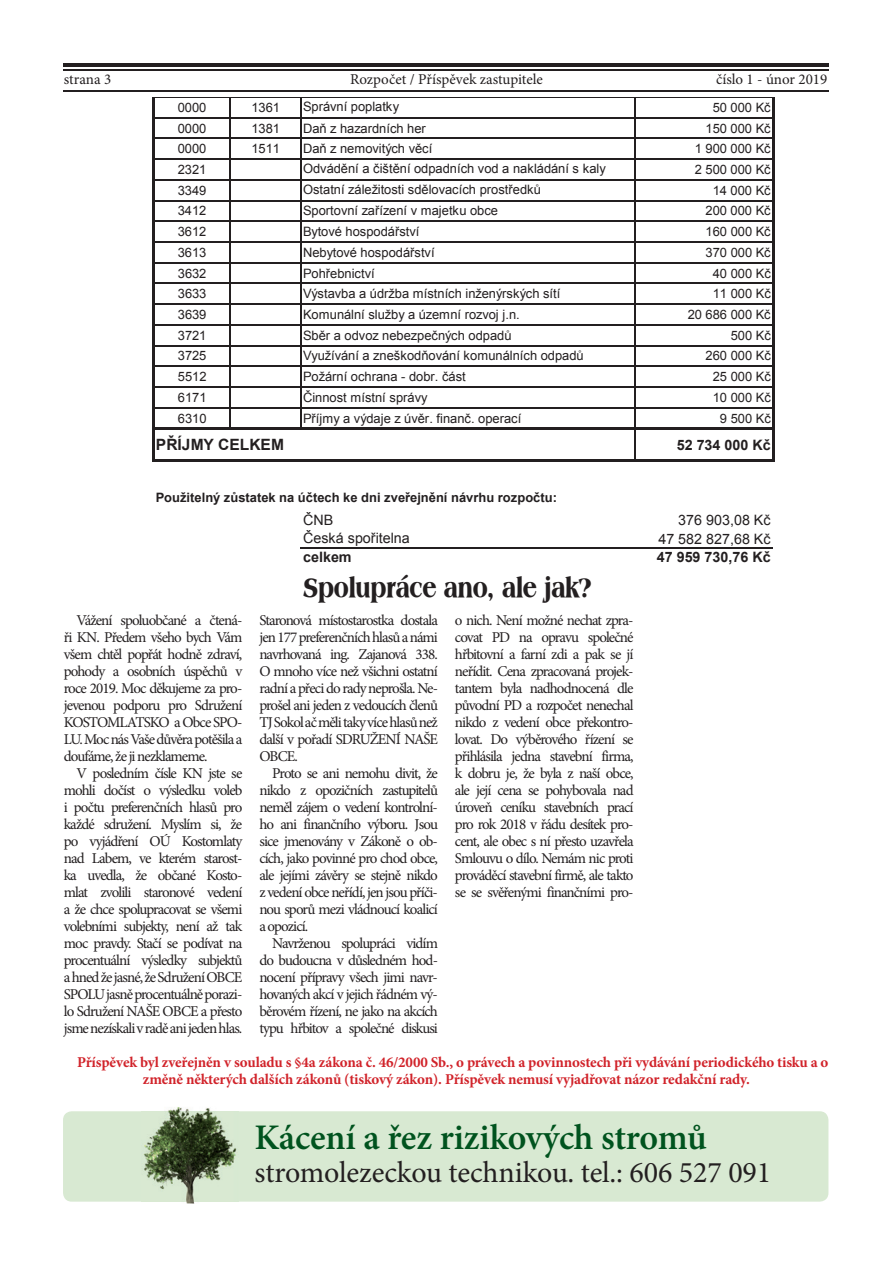
<style>
.page{position:relative;width:893px;height:1263px;background:#fff}
.page>*{position:absolute;margin:0;border:0;box-sizing:border-box;transform-origin:0 0}
.t1{font:600 36px "Minion Pro";letter-spacing:-.01em;color:#00531e}
.t2{font:30px "Minion Pro";letter-spacing:-.005em;color:#231f20}
.t3{font:28.5px "Americana X Bd Cn AT";letter-spacing:-.01em;color:#231f20}
.t4{font:700 15.6px "Arial";color:#231f20}
.t5{font:15px/17px "Minion Pro";letter-spacing:-.06em;color:#231f20;text-align:justify}
.t6{font:700 15px/17px "Minion Pro";letter-spacing:-.01em;color:#d1232a}
.t7{font:15px "Minion Pro";letter-spacing:-.005em;color:#231f20}
.t8{font:15px "Minion Pro";color:#231f20}
.t9{font:14.4px/18.5px "Arial";color:#231f20;text-align:right}
.t10{font:700 14.4px "Arial";color:#231f20}
.t11{font:12.9px/20.7px "Arial";color:#231f20}
.t12{font:700 12.9px "Arial";letter-spacing:.005em;color:#231f20}
</style>
<div class="page">
<hr style="left:64px;top:64px;width:765px;height:3px;background:#231f20">
<hr style="left:64px;top:69px;width:765px;height:1px;background:#231f20">
<hr style="left:64px;top:90px;width:765px;height:1px;background:#231f20">
<div style="left:63px;top:1111px;width:765px;height:91px;background:#d8e9d2"></div>
<img style="left:168px;top:1107px;width:42px;height:96px">
<img style="left:142px;top:1111px;width:96px;height:91px">
<hr style="left:635px;top:98px;width:1px;height:329px;background:#231f20">
<hr style="left:152px;top:98px;width:2px;height:364px;background:#231f20">
<hr style="left:229px;top:98px;width:2px;height:329px;background:#231f20">
<hr style="left:300px;top:98px;width:1px;height:329px;background:#231f20">
<svg style="left:635px;top:430px;width:1px;height:29px"></svg>
<hr style="left:772px;top:98px;width:2px;height:364px;background:#231f20">
<hr style="left:154px;top:117px;width:618px;height:1px;background:#231f20">
<hr style="left:154px;top:138px;width:618px;height:1px;background:#231f20">
<hr style="left:154px;top:158px;width:618px;height:2px;background:#231f20">
<hr style="left:154px;top:179px;width:618px;height:1px;background:#231f20">
<hr style="left:154px;top:200px;width:618px;height:1px;background:#231f20">
<hr style="left:154px;top:221px;width:618px;height:1px;background:#231f20">
<hr style="left:154px;top:241px;width:618px;height:2px;background:#231f20">
<hr style="left:154px;top:262px;width:618px;height:1px;background:#231f20">
<hr style="left:154px;top:283px;width:618px;height:1px;background:#231f20">
<hr style="left:154px;top:303px;width:618px;height:2px;background:#231f20">
<hr style="left:154px;top:324px;width:618px;height:1px;background:#231f20">
<hr style="left:154px;top:345px;width:618px;height:1px;background:#231f20">
<hr style="left:154px;top:366px;width:618px;height:1px;background:#231f20">
<hr style="left:154px;top:386px;width:618px;height:2px;background:#231f20">
<hr style="left:154px;top:407px;width:618px;height:1px;background:#231f20">
<hr style="left:154px;top:427px;width:620px;height:3px;background:#231f20">
<hr style="left:154px;top:459px;width:620px;height:3px;background:#231f20">
<hr style="left:300px;top:547px;width:473px;height:1px;background:#231f20">
<p class="t5" style="left:64px;top:71px;width:49px">strana 3</p>
<p class="t7" style="left:350px;top:69px;width:194px">Rozpočet / Příspěvek zastupitele</p>
<p class="t8" style="left:716px;top:69px;width:113px">číslo 1 - únor 2019</p>
<p class="t11" style="left:303px;top:76px;width:245px">Poplatek za užívání veřejného prostranství</p>
<p class="t11" style="left:720px;top:76px;width:52px">3 000 Kč</p>
<p class="t11" style="left:303px;top:97px;width:98px">Správní poplatky</p>
<p class="t11" style="left:178px;top:97px;width:30px">0000</p>
<p class="t11" style="left:251px;top:97px;width:30px">1361</p>
<p class="t11" style="left:713px;top:97px;width:59px">50 000 Kč</p>
<p class="t11" style="left:178px;top:118px;width:30px">0000</p>
<p class="t11" style="left:251px;top:118px;width:30px">1381</p>
<p class="t11" style="left:303px;top:118px;width:124px">Daň z hazardních her</p>
<p class="t11" style="left:706px;top:118px;width:67px">150 000 Kč</p>
<p class="t11" style="left:178px;top:139px;width:30px">0000</p>
<p class="t11" style="left:251px;top:139px;width:30px">1511</p>
<p class="t11" style="left:695px;top:139px;width:77px">1 900 000 Kč</p>
<p class="t11" style="left:178px;top:159px;width:30px">2321</p>
<p class="t11" style="left:695px;top:159px;width:77px">2 500 000 Kč</p>
<p class="t11" style="left:178px;top:180px;width:30px">3349</p>
<p class="t11" style="left:713px;top:180px;width:59px">14 000 Kč</p>
<p class="t11" style="left:178px;top:201px;width:30px">3412</p>
<p class="t11" style="left:303px;top:201px;width:197px">Sportovní zařízení v majetku obce</p>
<p class="t11" style="left:706px;top:201px;width:67px">200 000 Kč</p>
<p class="t11" style="left:178px;top:221px;width:30px">3612</p>
<p class="t11" style="left:303px;top:221px;width:118px">Bytové hospodářství</p>
<p class="t11" style="left:706px;top:221px;width:67px">160 000 Kč</p>
<p class="t11" style="left:178px;top:242px;width:30px">3613</p>
<p class="t11" style="left:303px;top:242px;width:133px">Nebytové hospodářství</p>
<p class="t11" style="left:706px;top:242px;width:67px">370 000 Kč</p>
<p class="t11" style="left:178px;top:263px;width:30px">3632</p>
<p class="t11" style="left:303px;top:263px;width:73px">Pohřebnictví</p>
<p class="t11" style="left:713px;top:263px;width:59px">40 000 Kč</p>
<p class="t11" style="left:178px;top:284px;width:30px">3633</p>
<p class="t11" style="left:713px;top:284px;width:59px">11 000 Kč</p>
<p class="t11" style="left:178px;top:304px;width:30px">3639</p>
<p class="t11" style="left:303px;top:304px;width:218px">Komunální služby a územní rozvoj j.n.</p>
<p class="t11" style="left:688px;top:304px;width:85px">20 686 000 Kč</p>
<p class="t11" style="left:178px;top:325px;width:30px">3721</p>
<p class="t11" style="left:303px;top:325px;width:210px">Sběr a odvoz nebezpečných odpadů</p>
<p class="t11" style="left:731px;top:325px;width:42px">500 Kč</p>
<p class="t11" style="left:178px;top:346px;width:30px">3725</p>
<p class="t11" style="left:303px;top:346px;width:282px">Využívání a zneškodňování komunálních odpadů</p>
<p class="t11" style="left:706px;top:346px;width:67px">260 000 Kč</p>
<p class="t11" style="left:178px;top:366px;width:30px">5512</p>
<p class="t11" style="left:303px;top:366px;width:164px">Požární ochrana - dobr. část</p>
<p class="t11" style="left:713px;top:366px;width:59px">25 000 Kč</p>
<p class="t11" style="left:178px;top:387px;width:30px">6171</p>
<p class="t11" style="left:303px;top:387px;width:126px">Činnost místní správy</p>
<p class="t11" style="left:713px;top:387px;width:59px">10 000 Kč</p>
<p class="t11" style="left:178px;top:408px;width:30px">6310</p>
<p class="t11" style="left:303px;top:408px;width:220px">Příjmy a výdaje z úvěr. finanč. operací</p>
<p class="t11" style="left:720px;top:408px;width:52px">9 500 Kč</p>
<p class="t10" style="left:677px;top:435px;width:95px">52 734 000 Kč</p>
<p class="t11" style="left:303px;top:138px;width:131px">Daň z nemovitých věcí</p>
<p class="t11" style="left:303px;top:159px;width:304px">Odvádění a čištění odpadních vod a nakládání s kaly<br>Ostatní záležitosti sdělovacích prostředků</p>
<p class="t11" style="left:303px;top:283px;width:259px">Výstavba a údržba místních inženýrských sítí</p>
<p class="t4" style="left:156px;top:434px;width:130px">PŘÍJMY CELKEM</p>
<p class="t12" style="left:156px;top:489px;width:403px">Použitelný zůstatek na účtech ke dni zveřejnění návrhu rozpočtu:</p>
<p class="t9" style="left:303px;top:511px;width:108px;text-align:left">ČNB<br>Česká spořitelna</p>
<p class="t9" style="left:658px;top:511px;width:114px">376 903,08 Kč<br>47 582 827,68 Kč</p>
<p class="t10" style="left:303px;top:547px;width:50px">celkem</p>
<p class="t10" style="left:657px;top:547px;width:115px">47 959 730,76 Kč</p>
<p class="t5" style="left:64px;top:612px;width:180px;text-indent:13px">Vážení spoluobčané a čtená&shy;ři KN. Předem všeho bych Vám všem chtěl popřát hodně zdraví, pohody a osobních úspěchů v roce 2019. Moc děkujeme za pro&shy;jevenou podporu pro Sdružení KOSTOMLATSKO a Obce SPO-LU. Moc nás Vaše důvěra potěšila a doufáme, že ji nezklameme.</p>
<p class="t5" style="left:64px;top:765px;width:180px;text-indent:13px">V posledním čísle KN jste se mohli dočíst o výsledku voleb i počtu preferenčních hlasů pro každé sdružení. Myslím si, že po vyjádření OÚ Kostomlaty nad Labem, ve kterém starost&shy;ka uvedla, že občané Kosto&shy;mlat zvolili staronové vedení a že chce spolupracovat se všemi volebními subjekty, není až tak moc pravdy. Stačí se podívat na procentuální výsledky subjektů a hned že jasné, že Sdružení OBCE SPOLU jasně procentuálně porazi&shy;lo Sdružení NAŠE OBCE a přesto jsme nezískali v radě ani jeden hlas.</p>
<h3 class="t3" style="left:303px;top:570px;width:290px">Spolupráce ano, ale jak?</h3>
<p class="t5" style="left:259px;top:612px;width:180px">Staronová místostarostka dostala jen 177 preferenčních hlasů a námi navrhovaná ing. Zajanová 338.<br>O mnoho více než všichni ostatní radní a přeci do rady neprošla. Ne&shy;prošel ani jeden z vedoucích členů TJ Sokol ač měli taky více hlasů než další v pořadí SDRUŽENÍ NAŠE OBCE.</p>
<p class="t5" style="left:259px;top:765px;width:180px;text-indent:13px">Proto se ani nemohu divit, že nikdo z opozičních zastupitelů neměl zájem o vedení kontrolní&shy;ho ani finančního výboru. Jsou sice jmenovány v Zákoně o ob&shy;cích, jako povinné pro chod obce, ale jejími závěry se stejně nikdo z vedení obce neřídí, jen jsou příči&shy;nou sporů mezi vládnoucí koalicí a opozicí.</p>
<p class="t5" style="left:259px;top:935px;width:180px;text-indent:13px">Navrženou spolupráci vidím do budoucna v důsledném hod&shy;nocení přípravy všech jimi navr&shy;hovaných akcí v jejich řádném vý&shy;běrovém řízení, ne jako na akcích typu hřbitov a společné diskusi</p>
<p class="t5" style="left:455px;top:612px;width:180px">o nich. Není možné nechat zpra&shy;covat PD na opravu společné hřbitovní a farní zdi a pak se jí neřídit. Cena zpracovaná projek&shy;tantem byla nadhodnocená dle původní PD a rozpočet nenechal nikdo z vedení obce překontro&shy;lovat. Do výběrového řízení se přihlásila jedna stavební firma, k dobru je, že byla z naší obce, ale její cena se pohybovala nad úroveň ceníku stavebních prací pro rok 2018 v řádu desítek pro&shy;cent, ale obec s ní přesto uzavřela Smlouvu o dílo. Nemám nic proti prováděcí stavební firmě, ale takto se se svěřenými finančními pro-</p>
<p class="t6" style="left:143px;top:1054px;width:687px;text-indent:-66px">Příspěvek byl zveřejněn v souladu s §4a zákona č. 46/2000 Sb., o právech a povinnostech při vydávání periodického tisku a o změně některých dalších zákonů (tiskový zákon). Příspěvek nemusí vyjadřovat názor redakční rady.</p>
<h1 class="t1" style="left:255px;top:1113px;width:454px">Kácení a řez rizikových stromů</h1>
<h2 class="t2" style="left:255px;top:1152px;width:518px">stromolezeckou technikou. tel.: 606 527 091</h2>
</div>
